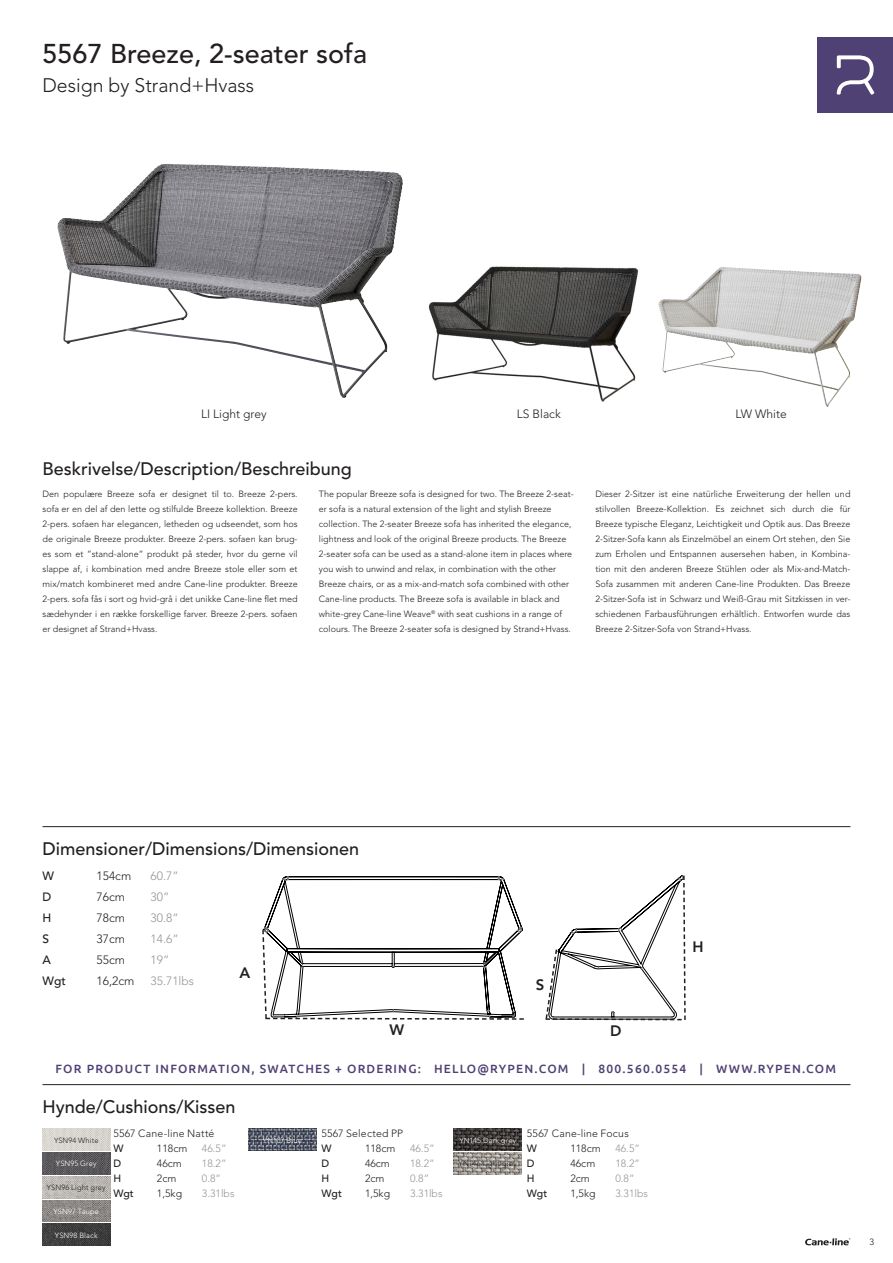
<style>
.page{position:relative;width:893px;height:1263px;background:#fff}
.page>*{position:absolute;margin:0;border:0;box-sizing:border-box;transform-origin:0 0}
.t1{font:500 27px "Avenir LT Pro";color:#231f20}
.t2{font:300 19.5px "Avenir LT Pro";color:#231f20}
.t3{font:500 18px "Avenir LT Pro";color:#231f20}
.t4{font:800 15px "Avenir LT Pro";color:#231f20}
.t5{font:500 12px "Ubuntu";letter-spacing:.1em;color:#4f4174}
.t6{font:300 12px "Avenir LT Pro";color:#231f20}
.t7{font:300 12px "Avenir LT Pro";color:#939598}
.t8{font:500 12px "Avenir LT Pro";color:#231f20}
.t9{font:300 10.5px "Avenir LT Pro";color:#231f20}
.t10{font:300 10.5px "Avenir LT Pro";color:#939598}
.t11{font:500 10.5px "Avenir LT Pro";color:#231f20}
.t12{font:300 9px/15px "Avenir LT Pro";color:#231f20;text-align:justify}
.t13{font:300 7.5px "Avenir LT Pro";letter-spacing:.015em;color:#fff}
.t14{font:300 7.5px "Avenir LT Pro";letter-spacing:.015em;color:#231f20}
</style>
<div class="page">
<hr style="left:43px;top:826px;width:807px;height:1px;background:#231f20">
<hr style="left:43px;top:1084px;width:807px;height:1px;background:#231f20">
<img style="left:658px;top:267px;width:199px;height:140px">
<img style="left:428px;top:266px;width:211px;height:136px">
<svg style="left:262px;top:876px;width:262px;height:144px"></svg>
<svg style="left:545px;top:875px;width:141px;height:146px"></svg>
<img style="left:58px;top:164px;width:330px;height:234px">
<img style="left:248px;top:1129px;width:68px;height:22px">
<img style="left:454px;top:1129px;width:68px;height:45px">
<img style="left:43px;top:1129px;width:67px;height:45px">
<img style="left:43px;top:1176px;width:67px;height:22px">
<img style="left:43px;top:1200px;width:67px;height:22px">
<img style="left:43px;top:1224px;width:67px;height:21px">
<svg style="left:805px;top:1238px;width:45px;height:7px"></svg>
<div style="left:818px;top:38px;width:75px;height:74px;background:#4f4174"></div>
<svg style="left:837px;top:55px;width:37px;height:40px"></svg>
<p class="t1" style="left:43px;top:38px;width:326px">5567 Breeze, 2-seater sofa</p>
<p class="t2" style="left:43px;top:73px;width:213px">Design by Strand+Hvass</p>
<p class="t6" style="left:201px;top:406px;width:67px">LI Light grey</p>
<p class="t6" style="left:517px;top:406px;width:46px">LS Black</p>
<p class="t6" style="left:735px;top:406px;width:53px">LW White</p>
<p class="t3" style="left:43px;top:458px;width:311px">Beskrivelse/Description/Beschreibung</p>
<p class="t12" style="left:43px;top:486px;width:257px">Den populære Breeze sofa er designet til to. Breeze 2-pers. sofa er en del af den lette og stilfulde Breeze kollektion. Breeze 2-pers. sofaen har elegancen, letheden og udseendet, som hos de originale Breeze produkter. Breeze 2-pers. sofaen kan brug&shy;es som et ”stand-alone” produkt på steder, hvor du gerne vil slappe af, i kombination med andre Breeze stole eller som et mix/match kombineret med andre Cane-line produkter. Breeze 2-pers. sofa fås i sort og hvid-grå i det unikke Cane-line flet med sædehynder i en række forskellige farver. Breeze 2-pers. sofaen er designet af Strand+Hvass.</p>
<p class="t12" style="left:319px;top:486px;width:256px;text-align:left">The popular Breeze sofa is designed for two. The Breeze 2-seat&shy;er sofa is a natural extension of the light and stylish Breeze collection. The 2-seater Breeze sofa has inherited the elegance, lightness and look of the original Breeze products. The Breeze 2-seater sofa can be used as a stand-alone item in places where you wish to unwind and relax, in combination with the other Breeze chairs, or as a mix-and-match sofa combined with other Cane-line products. The Breeze sofa is available in black and white-grey Cane-line Weave<sup>®</sup> with seat cushions in a range of colours. The Breeze 2-seater sofa is designed by Strand+Hvass.</p>
<p class="t12" style="left:595px;top:486px;width:257px">Dieser 2-Sitzer ist eine natürliche Erweiterung der hellen und stilvollen Breeze-Kollektion. Es zeichnet sich durch die für Breeze typische Eleganz, Leichtigkeit und Optik aus. Das Breeze 2-Sitzer-Sofa kann als Einzelmöbel an einem Ort stehen, den Sie zum Erholen und Entspannen ausersehen haben, in Kombina&shy;tion mit den anderen Breeze Stühlen oder als Mix-and-Match-Sofa zusammen mit anderen Cane-line Produkten. Das Breeze 2-Sitzer-Sofa ist in Schwarz und Weiß-Grau mit Sitzkissen in ver&shy;schiedenen Farbausführungen erhältlich. Entworfen wurde das Breeze 2-Sitzer-Sofa von Strand+Hvass.</p>
<p class="t3" style="left:43px;top:838px;width:318px">Dimensioner/Dimensions/Dimensionen</p>
<p class="t8" style="left:43px;top:869px;width:13px">W</p>
<p class="t6" style="left:97px;top:869px;width:36px">154cm</p>
<p class="t7" style="left:151px;top:869px;width:30px">60.7”</p>
<p class="t8" style="left:43px;top:890px;width:10px">D</p>
<p class="t6" style="left:97px;top:890px;width:30px">76cm</p>
<p class="t7" style="left:151px;top:890px;width:20px">30”</p>
<p class="t8" style="left:43px;top:911px;width:10px">H</p>
<p class="t6" style="left:97px;top:911px;width:30px">78cm</p>
<p class="t7" style="left:151px;top:911px;width:30px">30.8”</p>
<p class="t8" style="left:43px;top:932px;width:8px">S</p>
<p class="t6" style="left:97px;top:932px;width:30px">37cm</p>
<p class="t7" style="left:151px;top:932px;width:30px">14.6”</p>
<p class="t8" style="left:43px;top:953px;width:10px">A</p>
<p class="t6" style="left:97px;top:953px;width:30px">55cm</p>
<p class="t7" style="left:151px;top:953px;width:20px">19”</p>
<p class="t8" style="left:43px;top:974px;width:25px">Wgt</p>
<p class="t6" style="left:97px;top:974px;width:39px">16,2cm</p>
<p class="t7" style="left:151px;top:974px;width:45px">35.71lbs</p>
<p class="t4" style="left:239px;top:964px;width:12px">A</p>
<p class="t4" style="left:390px;top:1021px;width:16px">W</p>
<p class="t4" style="left:536px;top:976px;width:10px">S</p>
<p class="t4" style="left:610px;top:1022px;width:13px">D</p>
<p class="t4" style="left:693px;top:938px;width:13px">H</p>
<h3 class="t5" style="left:56px;top:1061px;width:782px">FOR PRODUCT INFORMATION, SWATCHES + ORDERING: HELLO@RYPEN.COM | 800.560.0554 | WWW.RYPEN.COM</h3>
<p class="t3" style="left:43px;top:1096px;width:195px">Hynde/Cushions/Kissen</p>
<p class="t9" style="left:113px;top:1127px;width:103px">5567 Cane-line Natté</p>
<p class="t11" style="left:113px;top:1142px;width:12px">W</p>
<p class="t9" style="left:157px;top:1142px;width:32px">118cm</p>
<p class="t10" style="left:202px;top:1142px;width:26px">46.5”</p>
<p class="t11" style="left:113px;top:1157px;width:9px">D</p>
<p class="t9" style="left:157px;top:1157px;width:26px">46cm</p>
<p class="t10" style="left:202px;top:1157px;width:26px">18.2”</p>
<p class="t11" style="left:113px;top:1172px;width:9px">H</p>
<p class="t9" style="left:157px;top:1172px;width:21px">2cm</p>
<p class="t10" style="left:202px;top:1172px;width:21px">0.8”</p>
<p class="t11" style="left:113px;top:1187px;width:22px">Wgt</p>
<p class="t9" style="left:157px;top:1187px;width:27px">1,5kg</p>
<p class="t10" style="left:202px;top:1187px;width:34px">3.31lbs</p>
<p class="t9" style="left:321px;top:1127px;width:83px">5567 Selected PP</p>
<p class="t11" style="left:321px;top:1142px;width:12px">W</p>
<p class="t9" style="left:365px;top:1142px;width:32px">118cm</p>
<p class="t10" style="left:410px;top:1142px;width:26px">46.5”</p>
<p class="t11" style="left:321px;top:1157px;width:9px">D</p>
<p class="t9" style="left:365px;top:1157px;width:26px">46cm</p>
<p class="t10" style="left:410px;top:1157px;width:26px">18.2”</p>
<p class="t11" style="left:321px;top:1172px;width:9px">H</p>
<p class="t9" style="left:365px;top:1172px;width:21px">2cm</p>
<p class="t10" style="left:410px;top:1172px;width:21px">0.8”</p>
<p class="t11" style="left:321px;top:1187px;width:22px">Wgt</p>
<p class="t9" style="left:365px;top:1187px;width:27px">1,5kg</p>
<p class="t10" style="left:410px;top:1187px;width:34px">3.31lbs</p>
<p class="t14" style="left:54px;top:1135px;width:46px">YSN94 White</p>
<p class="t13" style="left:459px;top:1135px;width:58px">YN145 Dark grey</p>
<p class="t13" style="left:56px;top:1159px;width:42px">YSN95 Grey</p>
<p class="t14" style="left:47px;top:1183px;width:60px">YSN96 Light grey</p>
<p class="t13" style="left:54px;top:1207px;width:47px">YSN97 Taupe</p>
<p class="t13" style="left:55px;top:1230px;width:44px">YSN98 Black</p>
<p class="t13" style="left:263px;top:1135px;width:41px">YN107 Blue</p>
<p class="t14" style="left:459px;top:1159px;width:60px">YN146 Light grey</p>
<p class="t9" style="left:527px;top:1127px;width:103px">5567 Cane-line Focus</p>
<p class="t11" style="left:527px;top:1142px;width:12px">W</p>
<p class="t9" style="left:570px;top:1142px;width:32px">118cm</p>
<p class="t10" style="left:615px;top:1142px;width:26px">46.5”</p>
<p class="t11" style="left:527px;top:1157px;width:9px">D</p>
<p class="t9" style="left:570px;top:1157px;width:26px">46cm</p>
<p class="t10" style="left:615px;top:1157px;width:26px">18.2”</p>
<p class="t11" style="left:527px;top:1172px;width:9px">H</p>
<p class="t9" style="left:570px;top:1172px;width:21px">2cm</p>
<p class="t10" style="left:615px;top:1172px;width:21px">0.8”</p>
<p class="t11" style="left:527px;top:1187px;width:22px">Wgt</p>
<p class="t9" style="left:570px;top:1187px;width:27px">1,5kg</p>
<p class="t10" style="left:615px;top:1187px;width:34px">3.31lbs</p>
<p class="t12" style="left:869px;top:1234px;width:6px">3</p>
</div>
